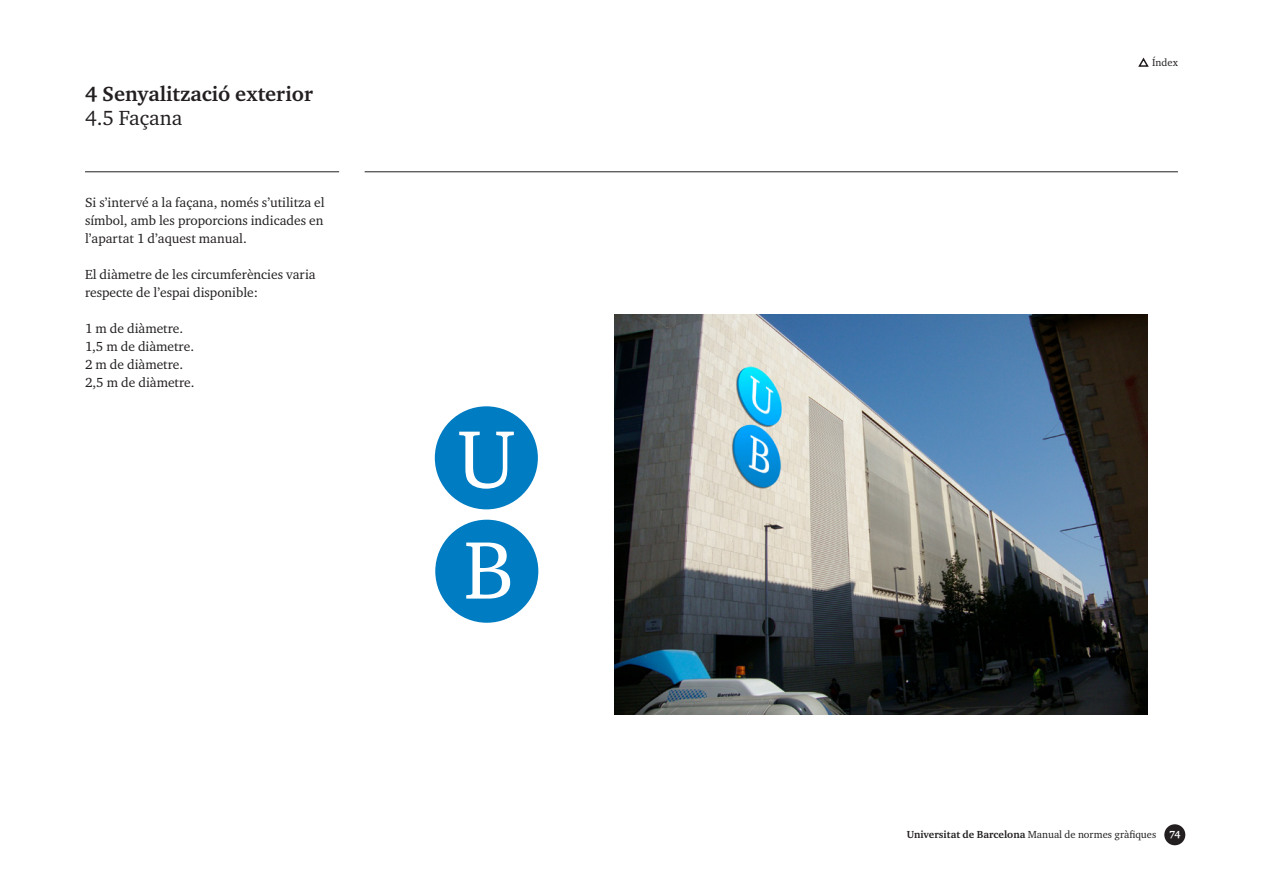
<style>
.page{position:relative;width:1263px;height:893px;background:#fff}
.page>*{position:absolute;margin:0;border:0;box-sizing:border-box;transform-origin:0 0}
.t1{font:700 21px "Charter ITC";color:#231f20}
.Titular2_tablaC{font:21px "Charter ITC";color:#231f20}
.t2{font:13.5px/18px "Charter ITC";color:#231f20;text-align:justify}
.t3{font:10.5px "Charter ITC";color:#231f20}
.s1{font-weight:700}
.s2{font-weight:700;color:#fff}
</style>
<div class="page">
<hr style="left:85px;top:172px;width:254px;height:1px;background:#231f20">
<hr style="left:365px;top:172px;width:813px;height:1px;background:#231f20">
<div style="left:1164px;top:824px;width:21px;height:21px;background:#231f20;border-radius:50%"></div>
<svg style="left:1138px;top:57px;width:11px;height:10px"></svg>
<div style="left:435px;top:406px;width:103px;height:103px;background:#007cc2;border-radius:50%"></div>
<svg style="left:459px;top:432px;width:55px;height:57px"></svg>
<div style="left:435px;top:520px;width:103px;height:103px;background:#007cc2;border-radius:50%"></div>
<svg style="left:466px;top:543px;width:44px;height:56px"></svg>
<img style="left:614px;top:315px;width:533px;height:399px">
<p class="t1" style="left:85px;top:81px;width:229px">4 Senyalització exterior</p>
<p class="Titular2_tablaC" style="left:85px;top:105px;width:99px">4.5 Façana</p>
<p class="t2" style="left:85px;top:193px;width:241px">Si s’intervé a la façana, només s’utilitza el símbol, amb les proporcions indicades en l’apartat 1 d’aquest manual.</p>
<p class="t2" style="left:85px;top:265px;width:232px">El diàmetre de les circumferències varia</p>
<p class="t2" style="left:85px;top:283px;width:175px">respecte de l’espai disponible:</p>
<p class="t2" style="left:85px;top:319px;width:100px">1 m de diàmetre.</p>
<p class="t2" style="left:85px;top:337px;width:111px">1,5 m de diàmetre.</p>
<p class="t2" style="left:85px;top:355px;width:100px">2 m de diàmetre.</p>
<p class="t2" style="left:85px;top:373px;width:111px">2,5 m de diàmetre.</p>
<p class="t3" style="left:1152px;top:56px;width:27px">Índex</p>
<p class="t3" style="left:907px;top:828px;width:275px"><span class="s1">Universitat de Barcelona</span> Manual de normes gràfiques <span class="s2">74</span></p>
</div>
